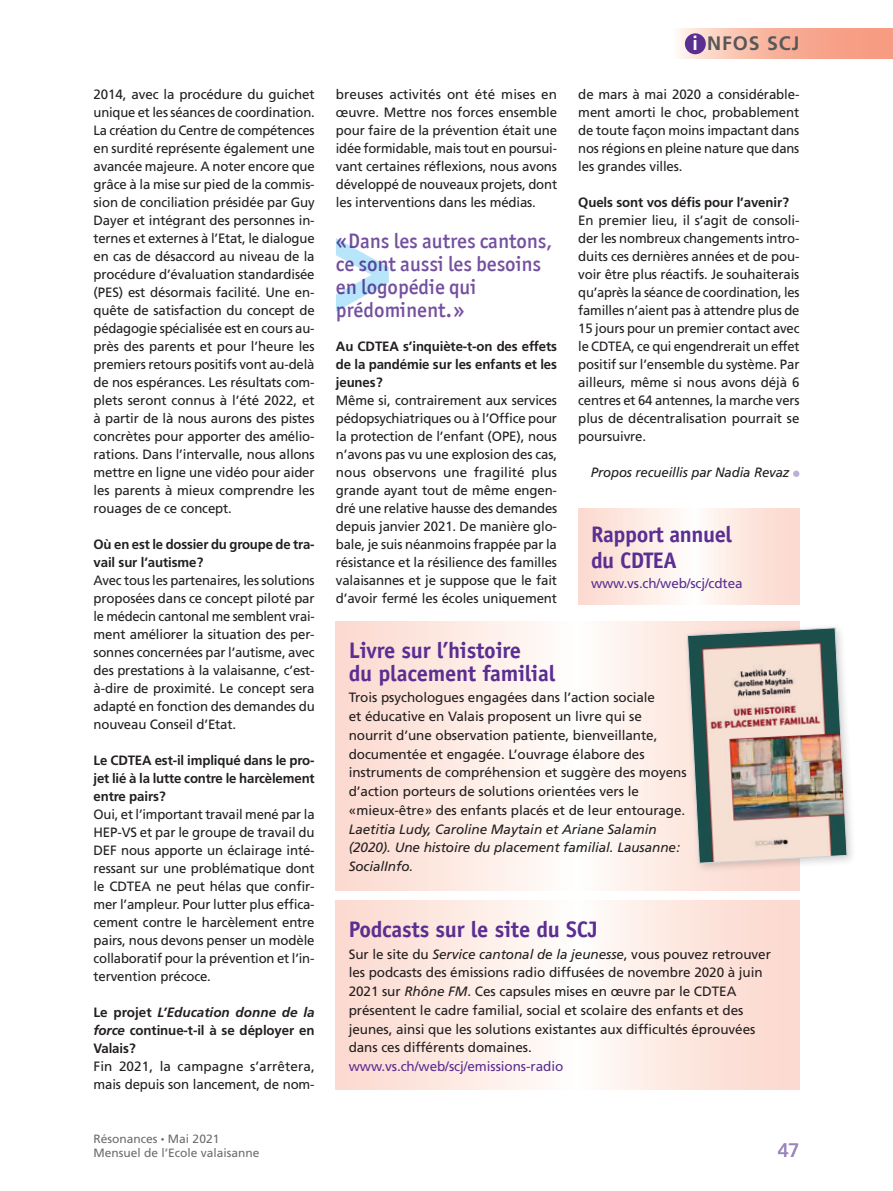
<style>
.page{position:relative;width:893px;height:1191px;background:#fff}
.page>*{position:absolute;margin:0;border:0;box-sizing:border-box;transform-origin:0 0}
.t1{font:700 22.5px/25.5px "Officina Sans";letter-spacing:-.01em;color:#5b2e91}
.t2{font:500 21px/23.2px "Officina San ITC";color:#7450a0}
.t3{font:700 19.5px "Frutiger";letter-spacing:.05em;color:#57585a}
.t4{font:19.5px "Univers LT Std";color:#9c85bd}
.t5{font:13.5px/18px "Frutiger";letter-spacing:-.005em;color:#231f20;text-align:justify}
.t6{font:700 13.5px/18px "Frutiger";letter-spacing:-.01em;color:#231f20;text-align:justify}
.t7{font:italic 13.5px/18.8px "Frutiger";letter-spacing:-.005em;color:#231f20}
.t8{font:13.5px "Frutiger";letter-spacing:-.005em;color:#5b2e91}
.t9{font:12px/14.4px "Frutiger";color:#6c6d70}
.s1{font-style:italic}
.s2{font-size:7.5px}
.s3{color:#fff}
</style>
<div class="page">
<svg style="left:678px;top:29px;width:215px;height:30px;background:#f8b49e"></svg>
<div style="left:685px;top:33px;width:21px;height:21px;background:#5b2e91;border-radius:50%"></div>
<svg style="left:579px;top:508px;width:220px;height:96px"></svg>
<svg style="left:336px;top:621px;width:463px;height:269px"></svg>
<svg style="left:336px;top:901px;width:463px;height:188px"></svg>
<div style="left:793px;top:470px;width:6px;height:7px;background:#beafd4;border-radius:50%"></div>
<svg style="left:336px;top:238px;width:53px;height:74px"></svg>
<div style="left:682px;top:622px;width:175px;height:251px;background:#231f20;opacity:.2"></div>
<img style="left:687px;top:627px;width:161px;height:236px">
<p class="t5" style="left:94px;top:85px;width:223px">2014, avec la procédure du guichet unique et les séances de coordination.<br>La création du Centre de compétences en surdité représente également une avancée majeure. A noter encore que grâce à la mise sur pied de la commis&shy;sion de conciliation présidée par Guy Dayer et intégrant des personnes in&shy;ternes et externes à l’Etat, le dialogue en cas de désaccord au niveau de la procédure d’évaluation standardisée (PES) est désormais facilité. Une en&shy;quête de satisfaction du concept de pédagogie spécialisée est en cours au&shy;près des parents et pour l’heure les premiers retours positifs vont au-delà de nos espérances. Les résultats com&shy;plets seront connus à l’été 2022, et à partir de là nous aurons des pistes concrètes pour apporter des amélio&shy;rations. Dans l’intervalle, nous allons mettre en ligne une vidéo pour aider les parents à mieux comprendre les rouages de ce concept.</p>
<p class="t6" style="left:94px;top:535px;width:223px">Où en est le dossier du groupe de tra&shy;vail sur l’autisme?</p>
<p class="t5" style="left:94px;top:571px;width:223px">Avec tous les partenaires, les solutions proposées dans ce concept piloté par le médecin cantonal me semblent vrai&shy;ment améliorer la situation des per&shy;sonnes concernées par l’autisme, avec des prestations à la valaisanne, c’est&shy;à-dire de proximité. Le concept sera adapté en fonction des demandes du nouveau Conseil d’Etat.</p>
<p class="t6" style="left:94px;top:751px;width:223px">Le CDTEA est-il impliqué dans le pro&shy;jet lié à la lutte contre le harcèlement entre pairs?</p>
<p class="t5" style="left:94px;top:805px;width:223px">Oui, et l’important travail mené par la HEP-VS et par le groupe de travail du DEF nous apporte un éclairage inté&shy;ressant sur une problématique dont le CDTEA ne peut hélas que confir&shy;mer l’ampleur. Pour lutter plus effica&shy;cement contre le harcèlement entre pairs, nous devons penser un modèle collaboratif pour la prévention et l’in&shy;tervention précoce.</p>
<p class="t6" style="left:94px;top:1003px;width:223px">Le projet <span class="s1">L’Education donne de la force</span> continue-t-il à se déployer en Valais?</p>
<p class="t5" style="left:94px;top:1057px;width:223px">Fin 2021, la campagne s’arrêtera, mais depuis son lancement, de nom-</p>
<p class="t9" style="left:94px;top:1131px;width:168px">Résonances <span class="s2">•</span> Mai 2021<br>Mensuel de l’Ecole valaisanne</p>
<p class="t5" style="left:336px;top:85px;width:223px">breuses activités ont été mises en œuvre. Mettre nos forces ensemble pour faire de la prévention était une idée formidable, mais tout en poursui&shy;vant certaines réflexions, nous avons développé de nouveaux projets, dont les interventions dans les médias.</p>
<h2 class="t2" style="left:336px;top:229px;width:218px">«Dans les autres cantons, ce sont aussi les besoins en logopédie qui prédominent.»</h2>
<p class="t6" style="left:336px;top:337px;width:223px">Au CDTEA s’inquiète-t-on des effets de la pandémie sur les enfants et les jeunes?</p>
<p class="t5" style="left:336px;top:391px;width:223px">Même si, contrairement aux services pédopsychiatriques ou à l’Office pour la protection de l’enfant (OPE), nous n’avons pas vu une explosion des cas, nous observons une fragilité plus grande ayant tout de même engen&shy;dré une relative hausse des demandes depuis janvier 2021. De manière glo&shy;bale, je suis néanmoins frappée par la résistance et la résilience des familles valaisannes et je suppose que le fait d’avoir fermé les écoles uniquement</p>
<h3 class="t3" style="left:693px;top:32px;width:108px"><span class="s3">i</span> NFOS SCJ</h3>
<p class="t5" style="left:578px;top:85px;width:223px">de mars à mai 2020 a considérable&shy;ment amorti le choc, probablement de toute façon moins impactant dans nos régions en pleine nature que dans les grandes villes.</p>
<p class="t6" style="left:578px;top:193px;width:212px">Quels sont vos défis pour l’avenir?</p>
<p class="t5" style="left:578px;top:211px;width:223px">En premier lieu, il s’agit de consoli&shy;der les nombreux changements intro&shy;duits ces dernières années et de pou&shy;voir être plus réactifs. Je souhaiterais qu’après la séance de coordination, les familles n’aient pas à attendre plus de 15 jours pour un premier contact avec le CDTEA, ce qui engendrerait un effet positif sur l’ensemble du système. Par ailleurs, même si nous avons déjà 6 centres et 64 antennes, la marche vers plus de décentralisation pourrait se poursuivre.</p>
<p class="t7" style="left:591px;top:463px;width:200px">Propos recueillis par Nadia Revaz</p>
<h1 class="t1" style="left:591px;top:521px;width:143px">Rapport annuel du CDTEA</h1>
<p class="t8" style="left:591px;top:575px;width:153px">www.vs.ch/web/scj/cdtea</p>
<h1 class="t1" style="left:349px;top:639px;width:208px;line-height:22.5px">Livre sur l’histoire<br>du placement familial</h1>
<p class="t5" style="left:349px;top:688px;width:339px;line-height:18.8px;text-align:left">Trois psychologues engagées dans l’action sociale<br>et éducative en Valais proposent un livre qui se nourrit d’une observation patiente, bienveillante, documentée et engagée. L’ouvrage élabore des instruments de compréhension et suggère des moyens d’action porteurs de solutions orientées vers le «mieux-être» des enfants placés et de leur entourage.</p>
<p class="t7" style="left:349px;top:819px;width:333px">Laetitia Ludy, Caroline Maytain et Ariane Salamin (2020). Une histoire du placement familial. Lausanne:<br>SocialInfo.</p>
<h1 class="t1" style="left:349px;top:916px;width:251px">Podcasts sur le site du SCJ</h1>
<p class="t5" style="left:349px;top:944px;width:424px;line-height:18.8px;text-align:left">Sur le site du <span class="s1">Service cantonal de la jeunesse</span>, vous pouvez retrouver les podcasts des émissions radio diffusées de novembre 2020 à juin 2021 sur <span class="s1">Rhône FM</span>. Ces capsules mises en œuvre par le CDTEA présentent le cadre familial, social et scolaire des enfants et des jeunes, ainsi que les solutions existantes aux difficultés éprouvées dans ces différents domaines.</p>
<p class="t8" style="left:349px;top:1058px;width:216px">www.vs.ch/web/scj/emissions-radio</p>
<h3 class="t4" style="left:778px;top:1138px;width:23px">47</h3>
</div>
